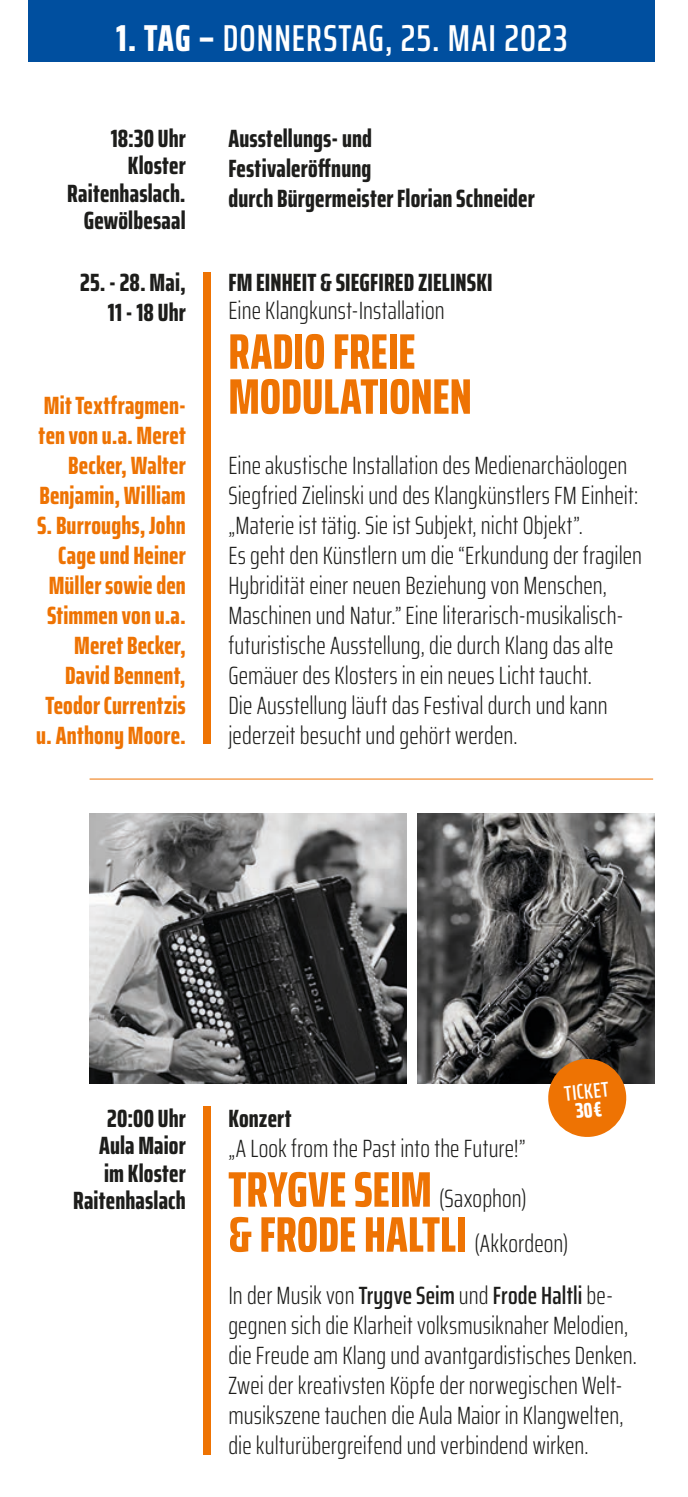
<style>
.page{position:relative;width:688px;height:1497px;background:#fff}
.page>*{position:absolute;margin:0;border:0;box-sizing:border-box;transform-origin:0 0}
.t1{font:800 extra-condensed 50px/45px "Saira";letter-spacing:-.005em;color:#ee7303}
.t2{font:600 extra-condensed 37.5px "Saira";letter-spacing:.03em;color:#fff}
.t3{font:300 extra-condensed 25px/30px "Saira";letter-spacing:.005em;color:#1d1d1b}
.t4{font:800 extra-condensed 25px/27.5px "Saira";letter-spacing:.005em;color:#1d1d1b;text-align:right}
.t5{font:800 extra-condensed 25px/30px "Saira";letter-spacing:.005em;color:#ee7303;text-align:right}
.t6{font:600 extra-condensed 21.25px "Saira";color:#fff}
.s1{font-weight:800}
.s2{font-weight:300;font-size:25px;color:#1d1d1b}
.s3{font-weight:600}
</style>
<div class="page">
<div style="left:29px;top:0;width:625px;height:62px;background:#004f9f"></div>
<hr style="left:89px;top:778px;width:563px;height:1px;background:#ee7303">
<div style="left:203px;top:1106px;width:7px;height:348px;background:#ee7303"></div>
<div style="left:203px;top:273px;width:7px;height:471px;background:#ee7303"></div>
<img style="left:89px;top:814px;width:317px;height:269px">
<img style="left:417px;top:813px;width:237px;height:270px">
<svg style="left:546px;top:1057px;width:82px;height:80px;background:#d67c2b"></svg>
<h2 class="t2" style="left:116px;top:8px;width:452px"><span class="s1">1. TAG –</span> DONNERSTAG, 25. MAI 2023</h2>
<p class="t4" style="left:67px;top:124px;width:120px">18:30 Uhr<br>Kloster<br>Raitenhaslach.<br>Gewölbesaal</p>
<p class="t4" style="left:80px;top:267px;width:107px;line-height:30px">25. - 28. Mai,<br>11 - 18 Uhr</p>
<p class="t5" style="left:36px;top:389px;width:151px">Mit Textfragmen&shy;ten von u.a. Meret<br>Becker, Walter<br>Benjamin, William<br>S. Burroughs, John<br>Cage und Heiner<br>Müller sowie den<br>Stimmen von u.a.<br>Meret Becker,<br>David Bennent,<br>Teodor Currentzis u. Anthony Moore.</p>
<p class="t4" style="left:228px;top:122px;width:308px;line-height:30px;text-align:left">Ausstellungs- und<br>Festivaleröffnung<br>durch Bürgermeister Florian Schneider</p>
<p class="t4" style="left:228px;top:268px;width:266px">FM EINHEIT &amp; SIEGFIRED ZIELINSKI</p>
<p class="t3" style="left:228px;top:294px;width:218px">Eine Klangkunst-Installation</p>
<h1 class="t1" style="left:228px;top:327px;width:245px">RADIO FREIE<br>MODULATIONEN</h1>
<p class="t3" style="left:228px;top:449px;width:415px">Eine akustische Installation des Medienarchäologen Siegfried Zielinski und des Klangkünstlers FM Einheit: „Materie ist tätig. Sie ist Subjekt, nicht Objekt”.<br>Es geht den Künstlern um die “Erkundung der fragilen Hybridität einer neuen Beziehung von Menschen, Maschinen und Natur.” Eine literarisch-musikalisch&shy;futuristische Ausstellung, die durch Klang das alte Gemäuer des Klosters in ein neues Licht taucht.<br>Die Ausstellung läuft das Festival durch und kann jederzeit besucht und gehört werden.</p>
<p class="t4" style="left:73px;top:1103px;width:114px">20:00 Uhr<br>Aula Maior im Kloster<br>Raitenhaslach</p>
<p class="t6" style="left:562px;top:1076px;width:46px;rotate:-6deg">TICKET</p>
<p class="t4" style="left:228px;top:1103px;width:65px">Konzert</p>
<p class="t3" style="left:228px;top:1132px;width:298px">„A Look from the Past into the Future!”</p>
<h1 class="t1" style="left:228px;top:1165px;width:341px">TRYGVE SEIM <span class="s2">(Saxophon)<br></span>&amp; FRODE HALTLI <span class="s2">(Akkordeon)</span></h1>
<p class="t3" style="left:228px;top:1279px;width:410px">In der Musik von <span class="s3">Trygve Seim</span> und <span class="s3">Frode Haltli</span> be&shy;gegnen sich die Klarheit volksmusiknaher Melodien, die Freude am Klang und avantgardistisches Denken.<br>Zwei der kreativsten Köpfe der norwegischen Welt&shy;musikszene tauchen die Aula Maior in Klangwelten, die kulturübergreifend und verbindend wirken.</p>
</div>
